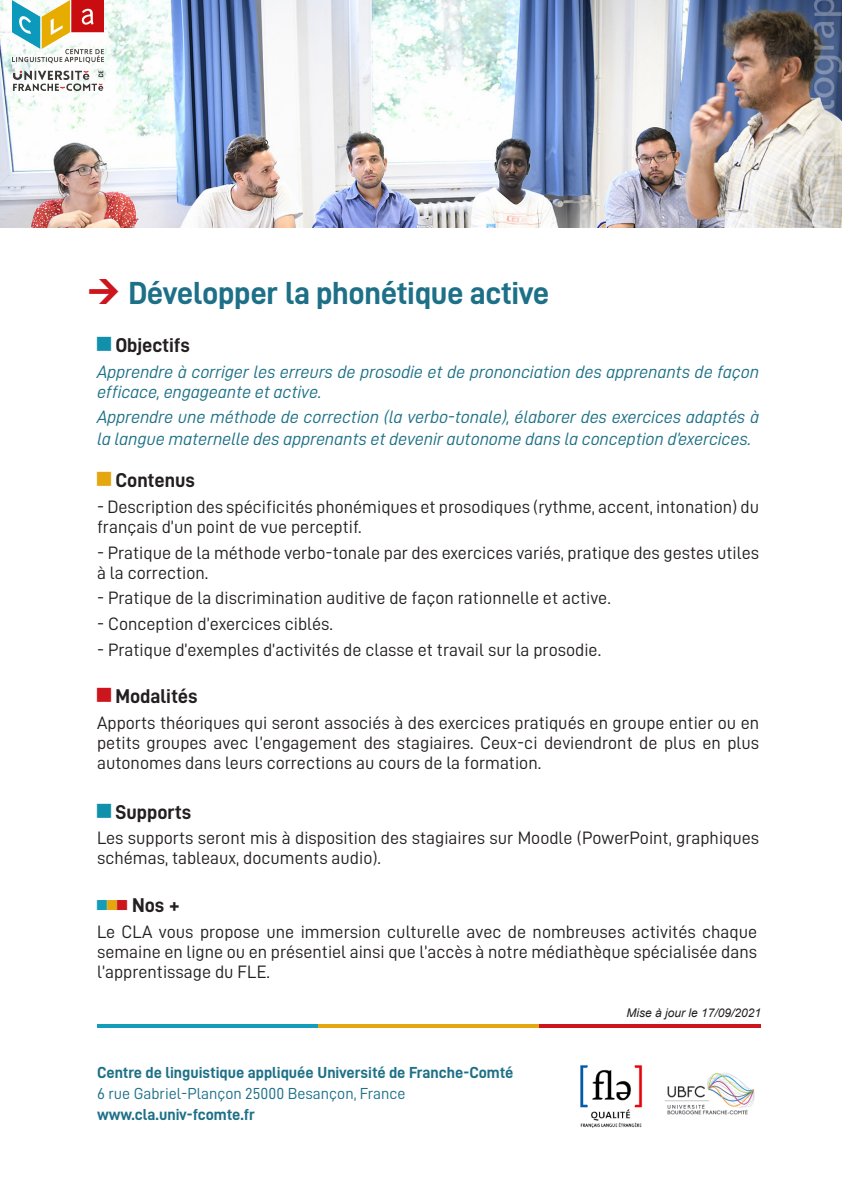
<style>
.page{position:relative;width:842px;height:1191px;background:#fff}
.page>*{position:absolute;margin:0;border:0;box-sizing:border-box;transform-origin:0 0}
.t1{font:32px "D DIN Bold";letter-spacing:-.01em;color:#1d7087}
.t2{font:20px "D DIN Bold";color:#231f20}
.t3{font:18px/20px "D DIN";color:#231f20}
.t4{font:18px/20px "D DIN Italic";letter-spacing:-.01em;color:#1d7087}
.t5{font:16px "D DIN Bold";color:#1d7087}
.t6{font:16px "D DIN";color:#1d7087}
.t7{font:italic 12px "Arial";color:#231f20}
</style>
<div class="page">
<img style="left:664px;top:1073px;width:91px;height:41px">
<img style="left:0;top:0;width:842px;height:228px">
<img style="left:13px;top:0;width:90px;height:90px">
<hr style="left:97px;top:1024px;width:221px;height:4px;background:#149cbb">
<hr style="left:318px;top:1024px;width:221px;height:4px;background:#e5a710">
<hr style="left:539px;top:1024px;width:221px;height:4px;background:#cd151d">
<img style="left:580px;top:1065px;width:63px;height:63px">
<p class="t1" style="left:128px;top:275px;width:423px">Développer la phonétique active</p>
<p class="t2" style="left:115px;top:334px;width:76px">Objectifs</p>
<p class="t4" style="left:97px;top:361px;width:664px">Apprendre à corriger les erreurs de prosodie et de prononciation des apprenants de façon efficace, engageante et active.</p>
<p class="t4" style="left:97px;top:406px;width:664px;line-height:22px">Apprendre une méthode de correction (la verbo-tonale), élaborer des exercices adaptés à la langue maternelle des apprenants et devenir autonome dans la conception d’exercices.</p>
<p class="t2" style="left:115px;top:469px;width:81px">Contenus</p>
<p class="t3" style="left:97px;top:496px;width:663px">- Description des spécificités phonémiques et prosodiques (rythme, accent, intonation) du français d’un point de vue perceptif.</p>
<p class="t3" style="left:97px;top:542px;width:663px">- Pratique de la méthode verbo-tonale par des exercices variés, pratique des gestes utiles à la correction.</p>
<p class="t3" style="left:97px;top:588px;width:515px">- Pratique de la discrimination auditive de façon rationnelle et active.</p>
<p class="t3" style="left:97px;top:613px;width:237px">- Conception d’exercices ciblés.</p>
<p class="t3" style="left:97px;top:639px;width:506px">- Pratique d’exemples d’activités de classe et travail sur la prosodie.</p>
<p class="t2" style="left:115px;top:685px;width:84px">Modalités</p>
<p class="t3" style="left:97px;top:712px;width:664px;text-align:justify">Apports théoriques qui seront associés à des exercices pratiqués en groupe entier ou en petits groupes avec l’engagement des stagiaires. Ceux-ci deviendront de plus en plus autonomes dans leurs corrections au cours de la formation.</p>
<p class="t2" style="left:115px;top:800px;width:77px">Supports</p>
<p class="t3" style="left:97px;top:828px;width:664px">Les supports seront mis à disposition des stagiaires sur Moodle (PowerPoint, graphiques schémas, tableaux, documents audio).</p>
<p class="t2" style="left:132px;top:894px;width:49px">Nos +</p>
<p class="t3" style="left:97px;top:921px;width:662px;text-align:justify">Le CLA vous propose une immersion culturelle avec de nombreuses activités chaque semaine en ligne ou en présentiel ainsi que l’accès à notre médiathèque spécialisée dans l’apprentissage du FLE.</p>
<p class="t7" style="left:626px;top:1004px;width:136px">Mise à jour le 17/09/2021</p>
<p class="t5" style="left:97px;top:1063px;width:418px">Centre de linguistique appliquée Université de Franche-Comté</p>
<p class="t6" style="left:97px;top:1084px;width:310px">6 rue Gabriel-Plançon 25000 Besançon, France</p>
<p class="t5" style="left:97px;top:1105px;width:159px">www.cla.univ-fcomte.fr</p>
</div>
